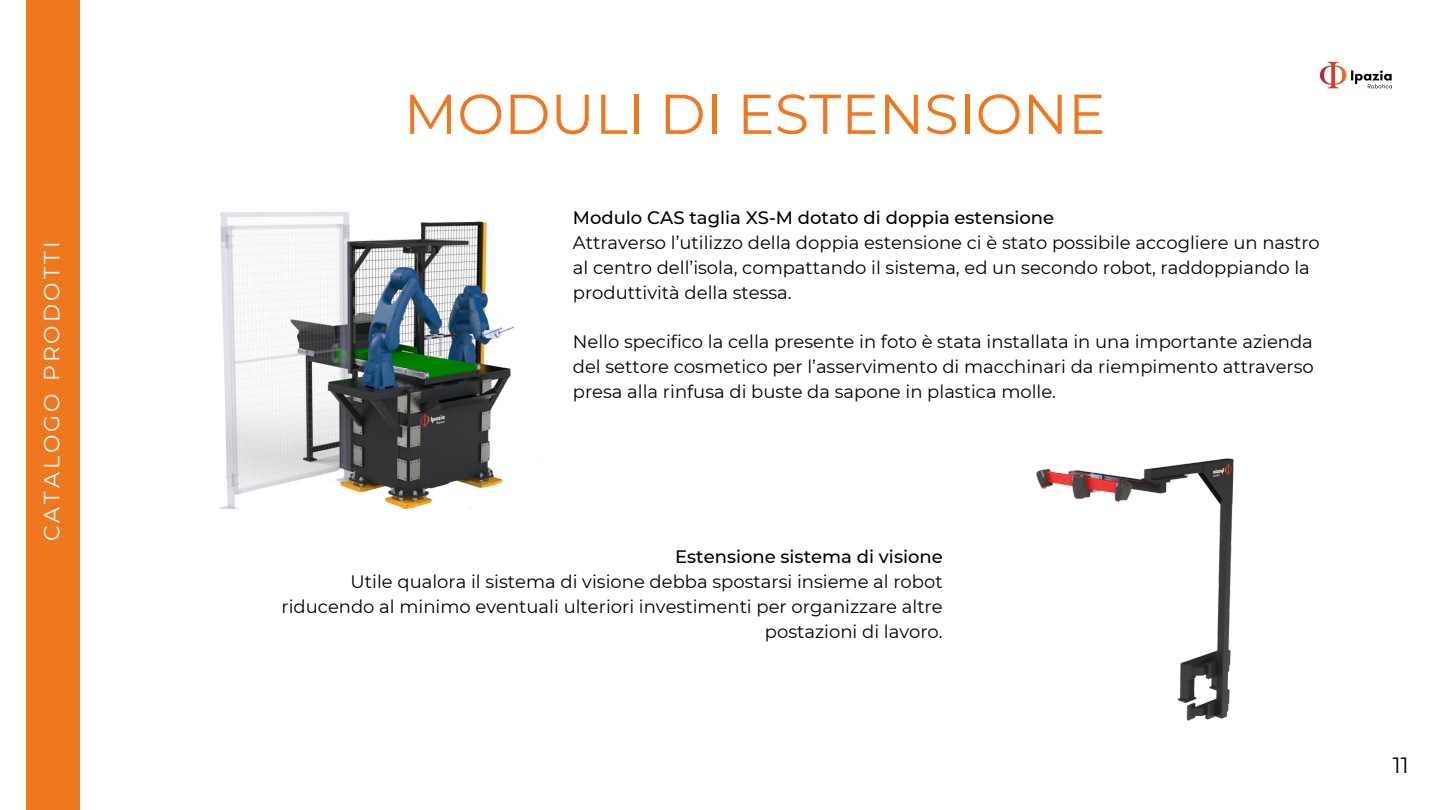
<style>
.page{position:relative;width:1440px;height:810px;background:#fff}
.page>*{position:absolute;margin:0;border:0;box-sizing:border-box;transform-origin:0 0}
.t1{font:56px "Montserrat";color:#ef771d}
.t2{font:22px "Montserrat";letter-spacing:.14em;color:#fff}
.t3{font:22px "Montserrat";color:#000}
.t4{font:18px/24.8px "Montserrat";color:#000}
.t5{font:500 18px "Montserrat";color:#000}
</style>
<div class="page">
<div style="left:26px;top:0;width:53px;height:810px;background:#ef771d"></div>
<img style="left:1319px;top:61px;width:73px;height:28px">
<img style="left:219px;top:212px;width:295px;height:297px">
<img style="left:1036px;top:458px;width:198px;height:263px">
<p class="t2" style="left:38px;top:541px;width:302px;rotate:-90deg">CATALOGO PRODOTTI</p>
<h1 class="t1" style="left:404px;top:80px;width:703px">MODULI DI ESTENSIONE</h1>
<p class="t5" style="left:573px;top:207px;width:483px">Modulo CAS taglia XS-M dotato di doppia estensione</p>
<p class="t4" style="left:573px;top:230px;width:748px">Attraverso l’utilizzo della doppia estensione ci è stato possibile accogliere un nastro al centro dell’isola, compattando il sistema, ed un secondo robot, raddoppiando la produttività della stessa.</p>
<p class="t4" style="left:573px;top:329px;width:742px;text-align:justify">Nello specifico la cella presente in foto è stata installata in una importante azienda del settore cosmetico per l’asservimento di macchinari da riempimento attraverso presa alla rinfusa di buste da sapone in plastica molle.</p>
<p class="t5" style="left:675px;top:546px;width:269px">Estensione sistema di visione</p>
<p class="t4" style="left:282px;top:569px;width:663px;text-align:right">Utile qualora il sistema di visione debba spostarsi insieme al robot riducendo al minimo eventuali ulteriori investimenti per organizzare altre postazioni di lavoro.</p>
<p class="t3" style="left:1393px;top:752px;width:17px">11</p>
</div>
